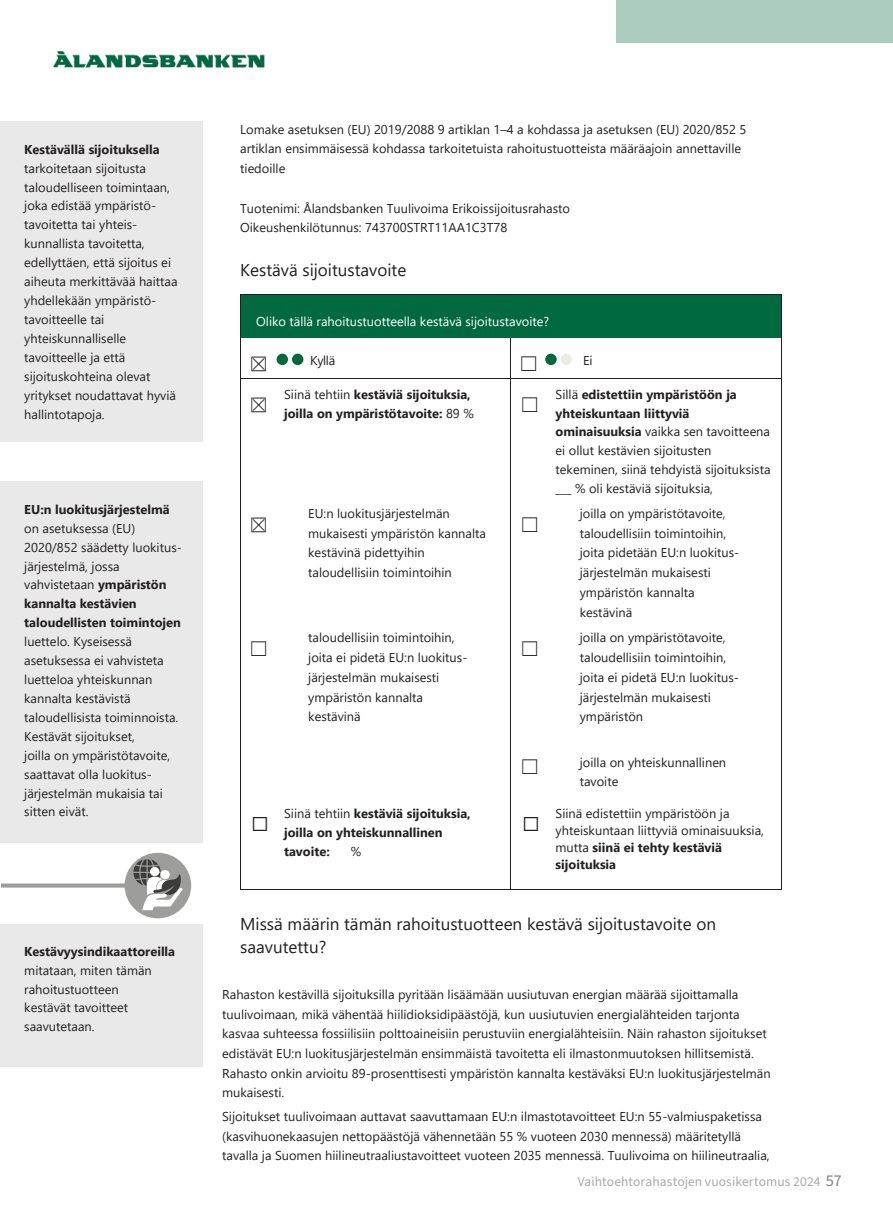
<style>
.page{position:relative;width:893px;height:1212px;background:#fff}
.page>*{position:absolute;margin:0;border:0;box-sizing:border-box;transform-origin:0 0}
.t1{font:19.95px "MS Gothic";color:#231f20}
.t2{font:17.1px/22.8px "Segoe UI";color:#231f20}
.t3{font:13.5px "Source Sans 3";letter-spacing:.005em;color:#a8a9ad}
.t4{font:12.9px/18.9px "Segoe UI";color:#231f20}
.t5{font:700 12.9px/18.9px "Segoe UI";color:#231f20}
.t6{font:12.9px "Segoe UI";color:#fff}
.s1{font-weight:700}
.s2{font-weight:400}
.s3{font-size:16.5px;color:#808285}
</style>
<div class="page">
<div style="left:617px;top:0;width:276px;height:43px;background:#aacbbd"></div>
<div style="left:1px;top:883px;width:136px;height:5px;background:#9d9d9c"></div>
<div style="left:125px;top:853px;width:66px;height:65px;background:#9d9d9c;border-radius:50%"></div>
<svg style="left:133px;top:859px;width:51px;height:51px"></svg>
<div style="left:240px;top:294px;width:541px;height:44px;background:#00693f"></div>
<hr style="left:240px;top:294px;width:541px;height:1px;background:#231f20">
<hr style="left:240px;top:294px;width:1px;height:44px;background:#231f20">
<hr style="left:781px;top:294px;width:1px;height:44px;background:#231f20">
<hr style="left:240px;top:338px;width:1px;height:40px;background:#231f20">
<hr style="left:510px;top:338px;width:1px;height:40px;background:#231f20">
<hr style="left:781px;top:338px;width:1px;height:40px;background:#231f20">
<hr style="left:240px;top:378px;width:36px;height:1px;background:#231f20">
<hr style="left:276px;top:378px;width:234px;height:1px;background:#231f20">
<hr style="left:511px;top:378px;width:36px;height:1px;background:#231f20">
<hr style="left:547px;top:378px;width:234px;height:1px;background:#231f20">
<hr style="left:240px;top:378px;width:1px;height:120px;background:#231f20">
<hr style="left:510px;top:378px;width:1px;height:120px;background:#231f20">
<hr style="left:781px;top:378px;width:1px;height:120px;background:#231f20">
<hr style="left:240px;top:498px;width:1px;height:124px;background:#231f20">
<hr style="left:510px;top:498px;width:1px;height:124px;background:#231f20">
<hr style="left:781px;top:498px;width:1px;height:124px;background:#231f20">
<hr style="left:240px;top:622px;width:1px;height:174px;background:#231f20">
<hr style="left:510px;top:622px;width:1px;height:174px;background:#231f20">
<hr style="left:781px;top:622px;width:1px;height:174px;background:#231f20">
<hr style="left:240px;top:796px;width:1px;height:93px;background:#231f20">
<hr style="left:240px;top:889px;width:36px;height:1px;background:#231f20">
<hr style="left:275px;top:889px;width:235px;height:1px;background:#231f20">
<hr style="left:510px;top:796px;width:1px;height:93px;background:#231f20">
<hr style="left:511px;top:889px;width:36px;height:1px;background:#231f20">
<hr style="left:546px;top:889px;width:235px;height:1px;background:#231f20">
<hr style="left:781px;top:796px;width:1px;height:93px;background:#231f20">
<div style="left:277px;top:354px;width:11px;height:11px;background:#00693c;border-radius:50%"></div>
<div style="left:292px;top:354px;width:11px;height:11px;background:#00693c;border-radius:50%"></div>
<div style="left:545px;top:354px;width:12px;height:11px;background:#00693c;border-radius:50%"></div>
<div style="left:561px;top:354px;width:11px;height:11px;background:#eeece1;border-radius:50%"></div>
<p class="t5" style="left:24px;top:139px;width:137px">Kestävällä sijoituksella</p>
<p class="t4" style="left:24px;top:157px;width:155px">tarkoitetaan sijoitusta taloudelliseen toimintaan, joka edistää ympäristö&shy;tavoitetta tai yhteis&shy;kunnallista tavoitetta, edellyttäen, että sijoitus ei aiheuta merkittävää haittaa yhdellekään ympäristö&shy;tavoitteelle tai yhteiskunnalliselle tavoitteelle ja että sijoituskohteina olevat yritykset noudattavat hyviä hallintotapoja.</p>
<p class="t5" style="left:24px;top:499px;width:147px">EU:n luokitusjärjestelmä</p>
<p class="t4" style="left:24px;top:518px;width:159px">on asetuksessa (EU)<br>2020/852 säädetty luokitus&shy;järjestelmä, jossa vahvistetaan <span class="s1">ympäristön kannalta kestävien taloudellisten toimintojen</span></p>
<p class="t4" style="left:24px;top:631px;width:156px">luettelo. Kyseisessä asetuksessa ei vahvisteta luetteloa yhteiskunnan kannalta kestävistä taloudellisista toiminnoista.<br>Kestävät sijoitukset,<br>joilla on ympäristötavoite, saattavat olla luokitus&shy;järjestelmän mukaisia tai sitten eivät.</p>
<p class="t5" style="left:24px;top:941px;width:152px">Kestävyysindikaattoreilla</p>
<p class="t4" style="left:24px;top:959px;width:129px">mitataan, miten tämän rahoitustuotteen kestävät tavoitteet saavutetaan.</p>
<p class="t4" style="left:240px;top:118px;width:508px;line-height:19.6px">Lomake asetuksen (EU) 2019/2088 9 artiklan 1–4 a kohdassa ja asetuksen (EU) 2020/852 5 artiklan ensimmäisessä kohdassa tarkoitetuista rahoitustuotteista määräajoin annettaville tiedoille</p>
<p class="t4" style="left:240px;top:197px;width:331px;line-height:19.6px">Tuotenimi: Ålandsbanken Tuulivoima Erikoissijoitusrahasto<br>Oikeushenkilötunnus: 743700STRT11AA1C3T78</p>
<h2 class="t2" style="left:240px;top:257px;width:168px">Kestävä sijoitustavoite</h2>
<p class="t6" style="left:256px;top:309px;width:294px">Oliko tällä rahoitustuotteella kestävä sijoitustavoite?</p>
<h1 class="t1" style="left:249px;top:354px;width:21px">☒</h1>
<p class="t4" style="left:310px;top:350px;width:26px">Kyllä</p>
<h1 class="t1" style="left:519px;top:354px;width:21px">☐</h1>
<p class="t4" style="left:583px;top:350px;width:11px">Ei</p>
<h1 class="t1" style="left:249px;top:394px;width:21px">☒</h1>
<p class="t5" style="left:284px;top:384px;width:191px"><span class="s2">Siinä tehtiin</span> kestäviä sijoituksia, joilla on ympäristötavoite: <span class="s2">89 %</span></p>
<h1 class="t1" style="left:520px;top:394px;width:21px">☐</h1>
<p class="t4" style="left:556px;top:383px;width:216px">Sillä <span class="s1">edistettiin ympäristöön ja yhteiskuntaan liittyviä ominaisuuksia</span> vaikka sen tavoitteena ei ollut kestävien sijoitusten tekeminen, siinä tehdyistä sijoituksista ___ % oli kestäviä sijoituksia,</p>
<h1 class="t1" style="left:249px;top:514px;width:21px">☒</h1>
<p class="t4" style="left:308px;top:502px;width:179px;line-height:19.8px">EU:n luokitusjärjestelmän mukaisesti ympäristön kannalta kestävinä pidettyihin taloudellisiin toimintoihin</p>
<h1 class="t1" style="left:520px;top:514px;width:21px">☐</h1>
<p class="t4" style="left:580px;top:502px;width:161px;line-height:19.8px">joilla on ympäristötavoite, taloudellisiin toimintoihin, joita pidetään EU:n luokitus&shy;järjestelmän mukaisesti ympäristön kannalta kestävinä</p>
<h1 class="t1" style="left:249px;top:639px;width:21px">☐</h1>
<p class="t4" style="left:308px;top:627px;width:161px;line-height:19.8px">taloudellisiin toimintoihin, joita ei pidetä EU:n luokitus&shy;järjestelmän mukaisesti ympäristön kannalta kestävinä</p>
<h1 class="t1" style="left:520px;top:639px;width:21px">☐</h1>
<h1 class="t1" style="left:520px;top:757px;width:21px">☐</h1>
<p class="t4" style="left:580px;top:627px;width:161px;line-height:19.8px">joilla on ympäristötavoite, taloudellisiin toimintoihin, joita ei pidetä EU:n luokitus&shy;järjestelmän mukaisesti ympäristön</p>
<p class="t4" style="left:580px;top:751px;width:148px;line-height:19.8px">joilla on yhteiskunnallinen tavoite</p>
<p class="t5" style="left:284px;top:803px;width:188px"><span class="s2">Siinä tehtiin</span> kestäviä sijoituksia, joilla on yhteiskunnallinen tavoite:</p>
<p class="t4" style="left:351px;top:841px;width:12px">%</p>
<p class="t4" style="left:556px;top:804px;width:210px;line-height:17.1px">Siinä edistettiin ympäristöön ja yhteiskuntaan liittyviä ominaisuuksia, mutta <span class="s1">siinä ei tehty kestäviä sijoituksia</span></p>
<h2 class="t2" style="left:240px;top:911px;width:477px">Missä määrin tämän rahoitustuotteen kestävä sijoitustavoite on saavutettu?</h2>
<p class="t4" style="left:222px;top:983px;width:550px;line-height:19.6px">Rahaston kestävillä sijoituksilla pyritään lisäämään uusiutuvan energian määrää sijoittamalla tuulivoimaan, mikä vähentää hiilidioksidipäästöjä, kun uusiutuvien energialähteiden tarjonta kasvaa suhteessa fossiilisiin polttoaineisiin perustuviin energialähteisiin. Näin rahaston sijoitukset edistävät EU:n luokitusjärjestelmän ensimmäistä tavoitetta eli ilmastonmuutoksen hillitsemistä.<br>Rahasto onkin arvioitu 89-prosenttisesti ympäristön kannalta kestäväksi EU:n luokitusjärjestelmän mukaisesti.</p>
<p class="t4" style="left:222px;top:1105px;width:549px;line-height:19.6px">Sijoitukset tuulivoimaan auttavat saavuttamaan EU:n ilmastotavoitteet EU:n 55-valmiuspaketissa (kasvihuonekaasujen nettopäästöjä vähennetään 55 % vuoteen 2030 mennessä) määritetyllä tavalla ja Suomen hiilineutraaliustavoitteet vuoteen 2035 mennessä. Tuulivoima on hiilineutraalia,</p>
<p class="t3" style="left:578px;top:1174px;width:266px">Vaihtoehtorahastojen vuosikertomus 2024 <span class="s3">57</span></p>
</div>
